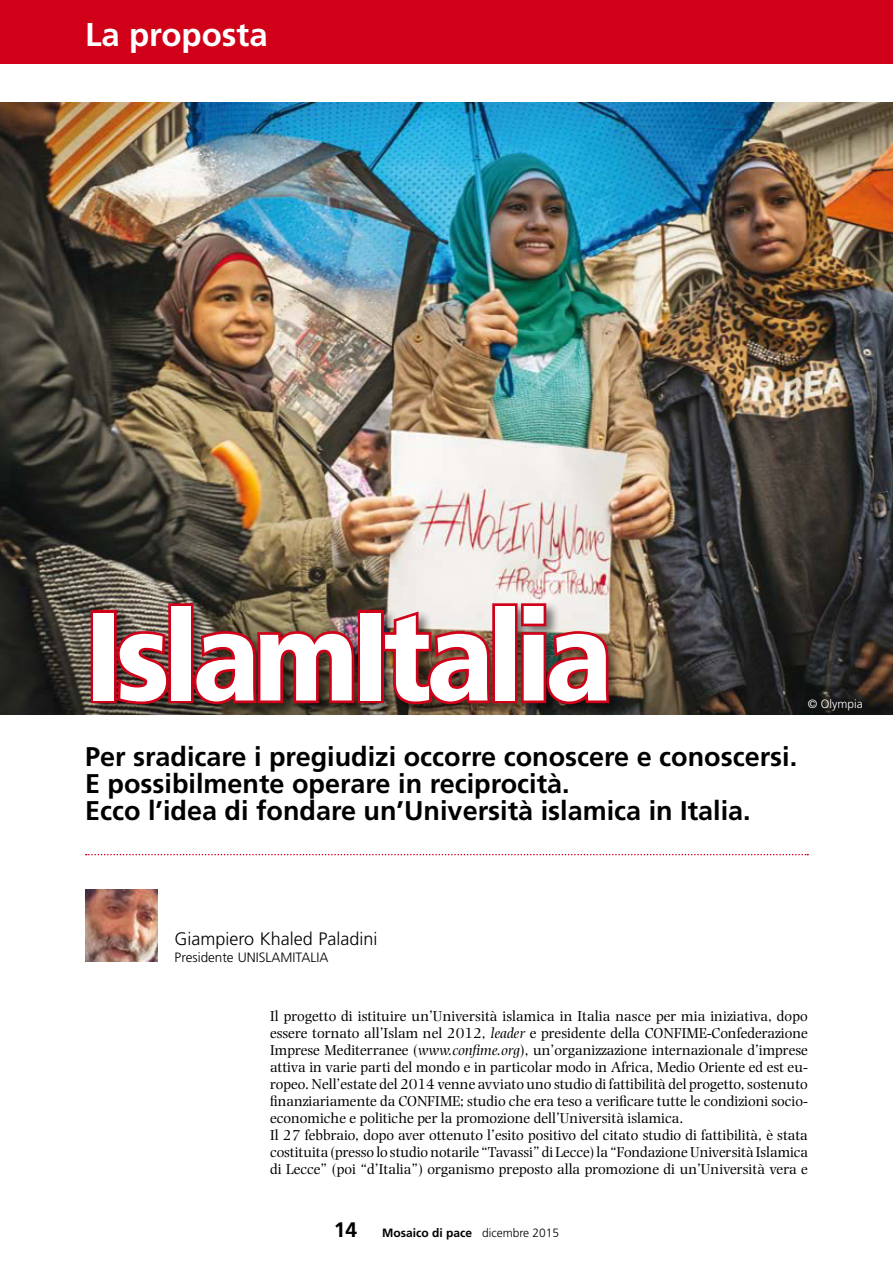
<style>
.page{position:relative;width:893px;height:1263px;background:#fff}
.page>*{position:absolute;margin:0;border:0;box-sizing:border-box;transform-origin:0 0}
.t1{font:900 condensed 126px "Frutiger LT Std";letter-spacing:-.05em;color:#fff}
.t2{font:700 33px "Frutiger LT Std";color:#fff}
.t3{font:700 27px/27px "Frutiger LT Std";color:#000}
.t4{font:700 21px "Frutiger LT Std";color:#000}
.t5{font:300 18px "Frutiger LT Std";color:#000}
.t6{font:15px/17px "Photina MT Std";color:#000}
.t7{font:300 13.5px "Frutiger LT Std";color:#000}
.t8{font:700 12px "Frutiger LT Std";color:#000}
.t9{font:300 12px "Frutiger LT Std";color:#fff}
.s1{font-style:italic}
.s2{font-weight:300}
</style>
<div class="page">
<div style="left:0;top:0;width:893px;height:64px;background:#d10019"></div>
<img style="left:0;top:102px;width:893px;height:612px">
<svg style="left:86px;top:854px;width:722px;height:1px"></svg>
<div style="left:88px;top:601px;width:535px;height:117px;background:#000;opacity:.5"></div>
<div style="left:91px;top:610px;width:26px;height:93px;border:5px solid #d10019"></div>
<svg style="left:114px;top:628px;width:57px;height:79px;background:#7d272c"></svg>
<div style="left:168px;top:603px;width:26px;height:100px;border:5px solid #d10019"></div>
<svg style="left:191px;top:628px;width:166px;height:79px;background:#752324"></svg>
<div style="left:358px;top:610px;width:26px;height:93px;border:5px solid #d10019"></div>
<img style="left:380px;top:608px;width:113px;height:99px">
<div style="left:492px;top:603px;width:25px;height:100px;border:5px solid #d10019"></div>
<img style="left:518px;top:601px;width:94px;height:106px">
<img style="left:85px;top:889px;width:72px;height:73px">
<h2 class="t2" style="left:85px;top:15px;width:184px">La proposta</h2>
<h1 class="t1" style="left:85px;top:581px;width:529px">IslamItalia</h1>
<p class="t9" style="left:808px;top:697px;width:56px">© Olympia</p>
<h3 class="t3" style="left:85px;top:743px;width:714px">Per sradicare i pregiudizi occorre conoscere e conoscersi.<br>E possibilmente operare in reciprocità.<br>Ecco l’idea di fondare un’Università islamica in Italia.</h3>
<p class="t5" style="left:175px;top:929px;width:204px">Giampiero Khaled Paladini</p>
<p class="t7" style="left:175px;top:949px;width:155px">Presidente UNISLAMITALIA</p>
<p class="t6" style="left:270px;top:1007px;width:540px">Il progetto di istituire un’Università islamica in Italia nasce per mia iniziativa, dopo essere tornato all’Islam nel 2012, <span class="s1">leader</span> e presidente della CONFIME-Confederazione Imprese Mediterranee (<span class="s1">www.confime.org</span>), un’organizzazione internazionale d’imprese attiva in varie parti del mondo e in particolar modo in Africa, Medio Oriente ed est eu&shy;ropeo. Nell’estate del 2014 venne avviato uno studio di fattibilità del progetto, sostenuto finanziariamente da CONFIME; studio che era teso a verificare tutte le condizioni socio&shy;economiche e politiche per la promozione dell’Università islamica.<br>Il 27 febbraio, dopo aver ottenuto l’esito positivo del citato studio di fattibilità, è stata costituita (presso lo studio notarile “Tavassi” di Lecce) la “Fondazione Università Islamica di Lecce” (poi “d’Italia”) organismo preposto alla promozione di un’Università vera e</p>
<h3 class="t4" style="left:334px;top:1217px;width:25px">14</h3>
<p class="t8" style="left:382px;top:1226px;width:179px">Mosaico di pace <span class="s2">dicembre 2015</span></p>
</div>
